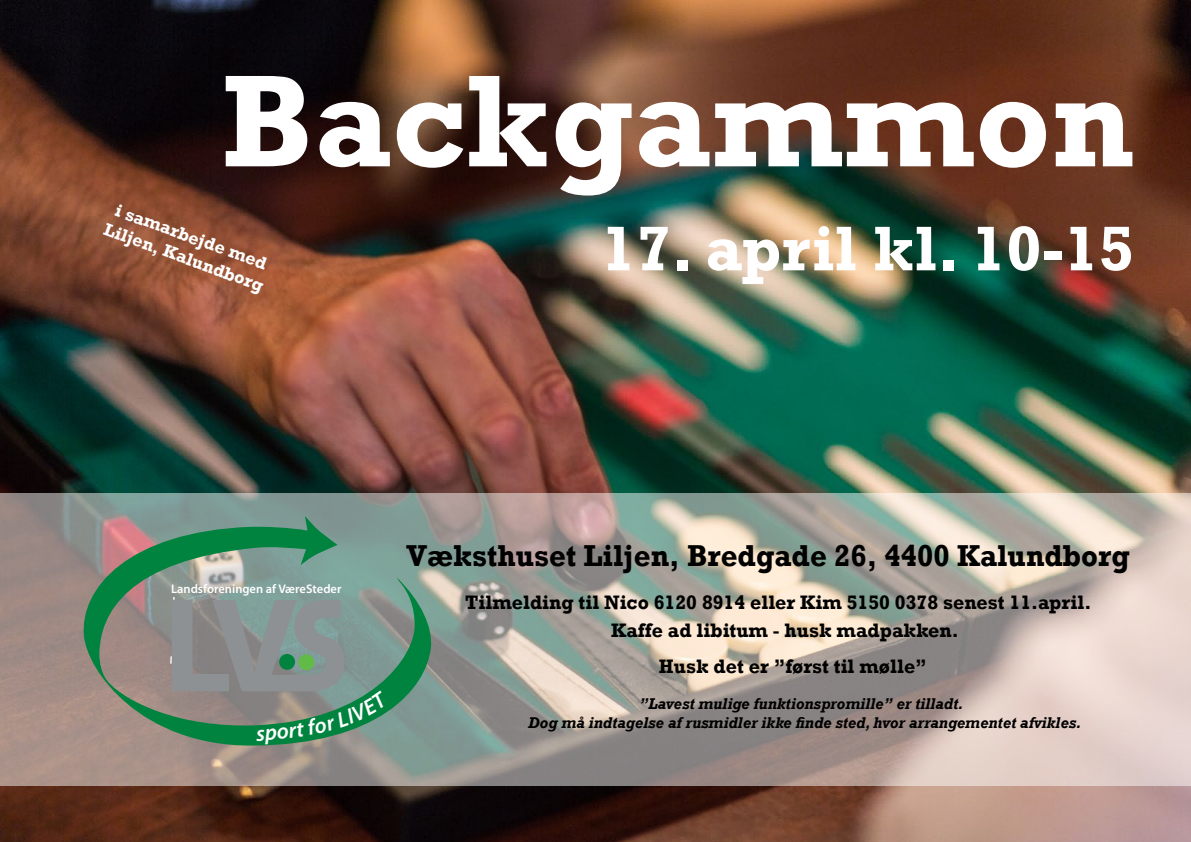
<style>
.page{position:relative;width:1191px;height:842px;background:#fff}
.page>*{position:absolute;margin:0;border:0;box-sizing:border-box;transform-origin:0 0}
.t1{font:700 133px "Rockwell";color:#fff}
.t2{font:700 64px "Rockwell";color:#fff}
.t3{font:700 31px "Rockwell";color:#000;scale:.95 1}
.t4{font:700 20px/28px "Rockwell";color:#000}
.t5{font:700 18px/21.6px "Rockwell";color:#fff}
.t6{font:italic 700 16px/19px "Rockwell";color:#000;text-align:center;scale:.95 1}
.t7{font:600 12.5px "Myriad Pro";color:#fff}
</style>
<div class="page">
<img style="left:0;top:0;width:1191px;height:842px">
<svg style="left:0;top:493px;width:1191px;height:292px"></svg>
<svg style="left:80px;top:516px;width:353px;height:230px"></svg>
<svg style="left:169px;top:595px;width:220px;height:149px"></svg>
<h1 class="t1" style="left:221px;top:41px;width:914px">Backgammon</h1>
<h2 class="t2" style="left:601px;top:210px;width:535px">17. april kl. 10-15</h2>
<p class="t5" style="left:116px;top:198px;width:170px;rotate:20deg">i samarbejde med<br>Liljen, Kalundborg</p>
<p class="t7" style="left:171px;top:581px;width:172px">Landsforeningen af VæreSteder</p>
<h3 class="t3" style="left:406px;top:537px;width:763px">Væksthuset Liljen, Bredgade 26, 4400 Kalundborg</h3>
<p class="t4" style="left:611px;top:588px;width:482px;text-indent:-146px">Tilmelding til Nico 6120 8914 eller Kim 5150 0378 senest 11.april.<br>Kaffe ad libitum - husk madpakken.</p>
<p class="t4" style="left:659px;top:652px;width:269px">Husk det er ”først til mølle”</p>
<p class="t6" style="left:528px;top:694px;width:584px">”Lavest mulige funktionspromille” er tilladt.<br>Dog må indtagelse af rusmidler ikke finde sted, hvor arrangementet afvikles.</p>
</div>
